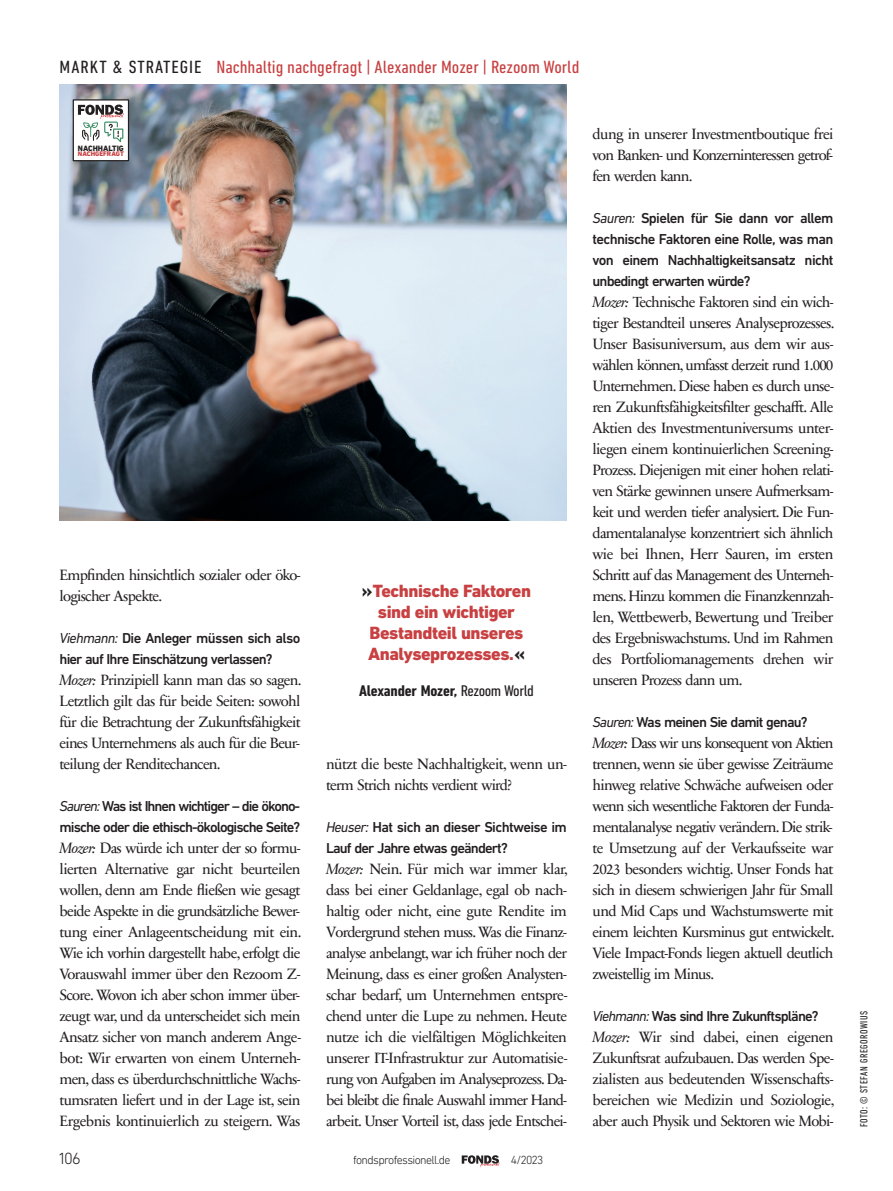
<style>
.page{position:relative;width:893px;height:1191px;background:#fff}
.page>*{position:absolute;margin:0;border:0;box-sizing:border-box;transform-origin:0 0}
.t1{font:800 18px/21px "DIN Next LT Pro";letter-spacing:-.025em;color:#c84041;text-align:center}
.t2{font:condensed 18px "DIN Next LT Pro";color:#c84041;scale:1.11 1}
.t3{font:300 16.5px "DIN Next LT Pro";color:#231f20}
.t4{font:700 condensed 15.75px "DIN Next LT Pro";letter-spacing:-.01em;color:#231f20;scale:1.11 1}
.t5{font:15px/21px "Sabon Next LT";letter-spacing:-.05em;color:#231f20;text-align:justify}
.t6{font:500 14.7px/21px "DIN Next LT Pro";letter-spacing:-.06em;color:#231f20}
.t7{font:300 12px "DIN Next LT Pro";letter-spacing:-.05em;color:#231f20}
.t8{font:condensed 10.5px "DIN Next LT Pro";letter-spacing:.05em;color:#231f20}
.t9{font:800 7.95px "DIN Next LT Pro";color:#231f20}
.t10{font:800 6.9px "DIN Next LT Pro";letter-spacing:-.005em;color:#c84041}
.s1{color:#231f20}
.s2{font-weight:400;font-style:italic}
.s3{font-style:italic}
.s4{font-weight:400}
</style>
<div class="page">
<img style="left:60px;top:84px;width:507px;height:437px">
<svg style="left:462px;top:1155px;width:38px;height:12px"></svg>
<div style="left:73px;top:100px;width:56px;height:61px;background:#fff"></div>
<div style="left:73px;top:99px;width:56px;height:62px;border:1px solid #231f20"></div>
<svg style="left:78px;top:104px;width:46px;height:38px"></svg>
<p class="t2" style="left:60px;top:61px;width:470px"><span class="s1">MARKT &amp; STRATEGIE</span> Nachhaltig nachgefragt | Alexander Mozer | Rezoom World</p>
<p class="t9" style="left:78px;top:143px;width:47px">NACHHALTIG</p>
<p class="t10" style="left:78px;top:150px;width:48px">NACHGEFRAGT</p>
<p class="t5" style="left:60px;top:563px;width:242px">Empfinden hinsichtlich sozialer oder öko&shy;logischer Aspekte.</p>
<p class="t6" style="left:60px;top:629px;width:242px"><span class="s2">Viehmann:</span> Die Anleger müssen sich also hier auf Ihre Einschätzung verlassen?</p>
<p class="t5" style="left:60px;top:668px;width:243px"><span class="s3">Mozer:</span> Prinzipiell kann man das so sagen.<br>Letztlich gilt das für beide Seiten: sowohl für die Betrachtung der Zukunftsfähigkeit eines Unternehmens als auch für die Beur&shy;teilung der Renditechancen.</p>
<p class="t6" style="left:60px;top:797px;width:242px"><span class="s2">Sauren:</span> Was ist Ihnen wichtiger – die ökono&shy;mische oder die ethisch-ökologische Seite?</p>
<p class="t5" style="left:60px;top:836px;width:244px"><span class="s3">Mozer:</span> Das würde ich unter der so formu&shy;lierten Alternative gar nicht beurteilen wollen, denn am Ende fließen wie gesagt beide Aspekte in die grundsätzliche Bewer&shy;tung einer Anlageentscheidung mit ein.<br>Wie ich vorhin dargestellt habe, erfolgt die Vorauswahl immer über den Rezoom Z-Score. Wovon ich aber schon immer über&shy;zeugt war, und da unterscheidet sich mein Ansatz sicher von manch anderem Ange&shy;bot: Wir erwarten von einem Unterneh&shy;men, dass es überdurchschnittliche Wachs&shy;tumsraten liefert und in der Lage ist, sein Ergebnis kontinuierlich zu steigern. Was</p>
<p class="t1" style="left:362px;top:582px;width:171px"><span class="s1">»</span>Technische Faktoren sind ein wichtiger<br>Bestandteil unseres<br>Analyseprozesses.<span class="s1">«</span></p>
<p class="t4" style="left:359px;top:681px;width:159px">Alexander Mozer, <span class="s4">Rezoom World</span></p>
<p class="t5" style="left:326px;top:752px;width:242px">nützt die beste Nachhaltigkeit, wenn un&shy;term Strich nichts verdient wird?</p>
<p class="t6" style="left:326px;top:818px;width:242px"><span class="s2">Heuser:</span> Hat sich an dieser Sichtweise im<br>Lauf der Jahre etwas geändert?</p>
<p class="t5" style="left:326px;top:857px;width:243px"><span class="s3">Mozer:</span> Nein. Für mich war immer klar, dass bei einer Geldanlage, egal ob nach - haltig oder nicht, eine gute Rendite im V ordergrund stehen muss. Was die Finanz&shy;analyse anbelangt, war ich früher noch der Meinung, dass es einer großen Analysten&shy;schar bedarf, um Unternehmen entspre&shy;chend unter die Lupe zu nehmen. Heute nutze ich die vielfältigen Möglichkeiten unserer IT-Infrastruktur zur Automatisie&shy;rung von Aufgaben im Analyseprozess. Da&shy;bei bleibt die finale Auswahl immer Hand&shy;arbeit. Unser Vorteil ist, dass jede Entschei-</p>
<p class="t3" style="left:60px;top:1148px;width:23px">106</p>
<p class="t7" style="left:353px;top:1152px;width:99px">fondsprofessionell.de</p>
<p class="t7" style="left:511px;top:1152px;width:34px">4/2023</p>
<p class="t5" style="left:592px;top:122px;width:242px">dung in unserer Investmentboutique frei von Banken- und Konzerninteressen getrof&shy;fen werden kann.</p>
<p class="t6" style="left:592px;top:209px;width:243px;text-align:justify"><span class="s2">Sauren:</span> Spielen für Sie dann vor allem technische Faktoren eine Rolle, was man von einem Nachhaltigkeitsansatz nicht unbedingt erwarten würde?</p>
<p class="t5" style="left:592px;top:290px;width:244px"><span class="s3">Mozer:</span> Technische Faktoren sind ein wich&shy;tiger Bestandteil unseres Analyseprozesses.<br>Unser Basisuniversum, aus dem wir aus&shy;wählen können, umfasst derzeit rund 1.000<br>Unternehmen. Diese haben es durch unse&shy;ren Zukunftsfähigkeitsfilter geschafft. Alle Aktien des Investmentuniversums unter - liegen einem kontinuierlichen Screening-Prozess. Diejenigen mit einer hohen relati&shy;ven Stärke gewinnen unsere Aufmerksam&shy;keit und werden tiefer analysiert. Die Fun&shy;damentalanalyse konzentriert sich ähnlich wie bei Ihnen, Herr Sauren, im ersten Schritt auf das Management des Unterneh&shy;mens. Hinzu kommen die Finanzkennzah&shy;len, Wettbewerb, Bewertung und Treiber des Ergebniswachstums. Und im Rahmen des Portfoliomanagements drehen wir unseren Prozess dann um.</p>
<p class="t6" style="left:592px;top:713px;width:217px"><span class="s2">Sauren:</span> Was meinen Sie damit genau?</p>
<p class="t5" style="left:592px;top:731px;width:243px;text-align:left"><span class="s3">Mozer:</span> Dass wir uns konsequent von Aktien trennen, wenn sie über gewisse Zeiträume hinweg relative Schwäche aufweisen oder wenn sich wesentliche Faktoren der Funda&shy;mentalanalyse negativ verändern. Die strik&shy;te Umsetzung auf der Verkaufsseite war 2023 besonders wichtig. Unser Fonds hat sich in diesem schwierigen Jahr für Small und Mid Caps und Wachstumswerte mit einem leichten Kursminus gut entwickelt.<br>Viele Impact-Fonds liegen aktuell deutlich zweistellig im Minus.</p>
<p class="t6" style="left:592px;top:1007px;width:228px"><span class="s2">Viehmann:</span> Was sind Ihre Zukunftspläne?</p>
<p class="t5" style="left:592px;top:1025px;width:243px"><span class="s3">Mozer:</span> Wir sind dabei, einen eigenen Zukunftsrat aufzubauen. Das werden Spe&shy;zialisten aus bedeutenden Wissenschafts - bereichen wie Medizin und Soziologie, aber auch Physik und Sektoren wie Mobi-</p>
<p class="t8" style="left:860px;top:1127px;width:118px;rotate:-90deg">FOTO: © STEFAN GREGOROWIUS</p>
</div>
